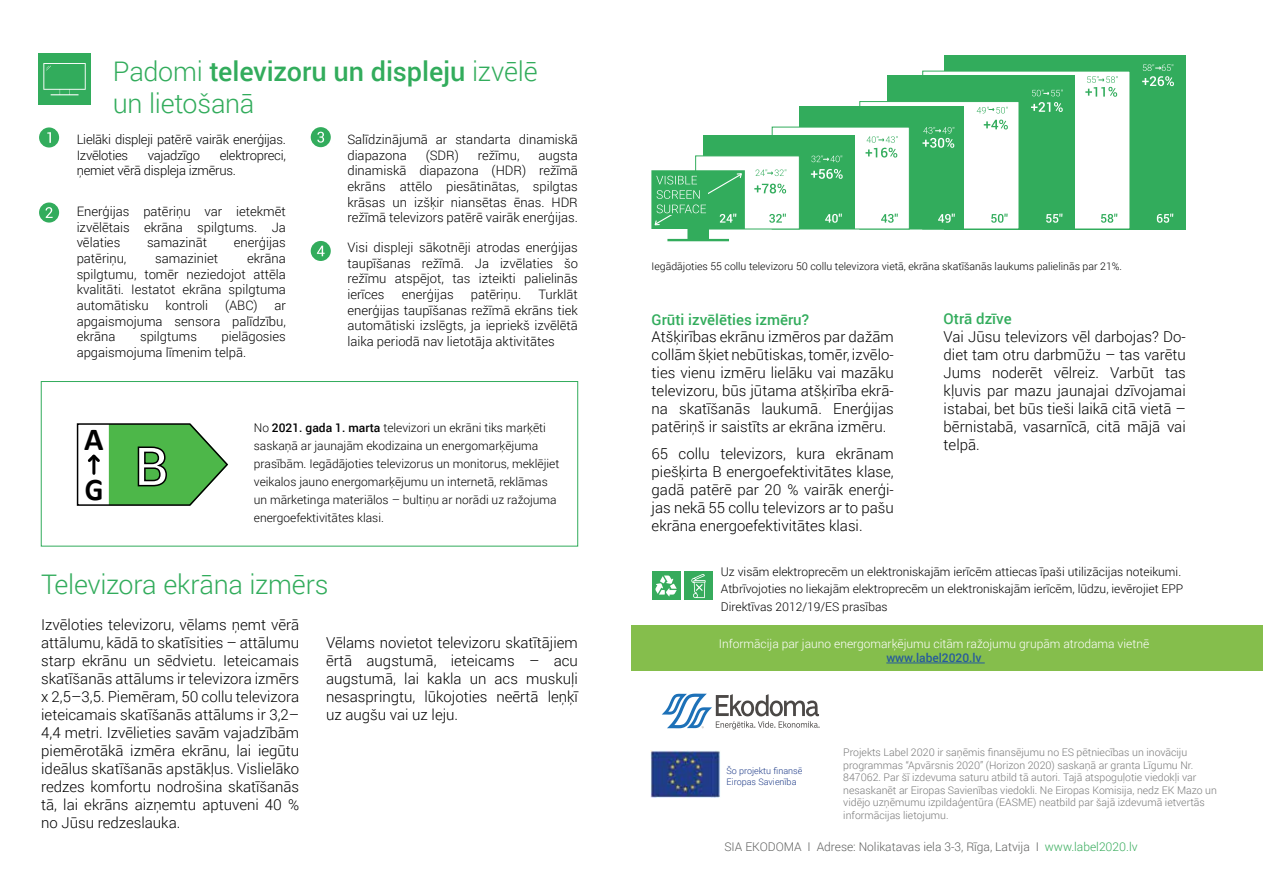
<style>
.page{position:relative;width:1263px;height:893px;background:#fff}
.page>*{position:absolute;margin:0;border:0;box-sizing:border-box;transform-origin:0 0}
.t1{font:700 32.1px "Calibri";color:#000}
.t2{font:700 31.8px "Calibri";color:#000;scale:.92 1}
.t3{font:300 27px/32.4px "Roboto";letter-spacing:-.01em;color:#32ac5c}
.t4{font:300 15px/18px "Roboto";color:#000;text-align:justify}
.t5{font:500 15px "Roboto";color:#32ac5c}
.t6{font:300 13.05px/15.6px "Roboto";color:#000;text-align:justify}
.t7{font:300 13.05px/15.6px "Roboto";letter-spacing:-.02em;color:#000}
.t8{font:300 12px/18px "Roboto";color:#000}
.t9{font:300 12px "Roboto";color:#fff}
.t10{font:300 12px "Roboto";color:#5f605f}
.t11{font:500 12px "Roboto";color:#275b9b}
.t12{font:300 10.5px/12.6px "Roboto";color:#797979}
.t13{font:300 10.5px "Roboto";color:#000}
.t14{font:300 9px/10.8px "Roboto";color:#203d89}
.s1{font-weight:500}
.s2{color:#38ac5c}
</style>
<div class="page">
<svg style="left:662px;top:694px;width:157px;height:35px"></svg>
<div style="left:41px;top:381px;width:537px;height:165px;border:1px solid #32ac5c"></div>
<div style="left:38px;top:54px;width:52px;height:51px;background:#32ac5c"></div>
<svg style="left:43px;top:63px;width:43px;height:32px"></svg>
<svg style="left:76px;top:423px;width:152px;height:83px"></svg>
<div style="left:39px;top:127px;width:20px;height:21px;background:#32ac5c;border-radius:50%"></div>
<svg style="left:47px;top:132px;width:4px;height:11px"></svg>
<div style="left:39px;top:203px;width:20px;height:20px;background:#32ac5c;border-radius:50%"></div>
<svg style="left:46px;top:207px;width:7px;height:11px"></svg>
<div style="left:311px;top:127px;width:20px;height:20px;background:#32ac5c;border-radius:50%"></div>
<svg style="left:317px;top:132px;width:7px;height:11px"></svg>
<div style="left:311px;top:241px;width:20px;height:20px;background:#32ac5c;border-radius:50%"></div>
<svg style="left:317px;top:246px;width:8px;height:10px"></svg>
<div style="left:631px;top:625px;width:632px;height:46px;background:#85be4c"></div>
<img style="left:650px;top:751px;width:70px;height:47px">
<hr style="left:886px;top:663px;width:99px;height:1px;background:#275b9b">
<div style="left:944px;top:55px;width:241px;height:174px;background:#32ac5c"></div>
<div style="left:922px;top:71px;width:208px;height:158px;background:#fff"></div>
<div style="left:887px;top:75px;width:187px;height:154px;background:#32ac5c"></div>
<div style="left:859px;top:101px;width:160px;height:128px;background:#fff;border:1px solid #32ac5c"></div>
<div style="left:799px;top:106px;width:165px;height:123px;background:#32ac5c"></div>
<div style="left:772px;top:127px;width:137px;height:102px;background:#fff"></div>
<div style="left:703px;top:136px;width:152px;height:93px;background:#32ac5c"></div>
<div style="left:695px;top:156px;width:104px;height:73px;background:#fff"></div>
<svg style="left:881px;top:214px;width:17px;height:9px"></svg>
<svg style="left:991px;top:214px;width:16px;height:9px"></svg>
<svg style="left:769px;top:214px;width:17px;height:9px"></svg>
<svg style="left:984px;top:120px;width:24px;height:9px"></svg>
<svg style="left:811px;top:169px;width:32px;height:10px"></svg>
<svg style="left:811px;top:155px;width:31px;height:7px"></svg>
<svg style="left:1031px;top:102px;width:32px;height:10px"></svg>
<svg style="left:1032px;top:90px;width:30px;height:6px"></svg>
<svg style="left:977px;top:107px;width:30px;height:7px"></svg>
<svg style="left:865px;top:136px;width:32px;height:22px"></svg>
<svg style="left:755px;top:169px;width:31px;height:7px"></svg>
<svg style="left:754px;top:184px;width:32px;height:9px"></svg>
<svg style="left:922px;top:127px;width:32px;height:21px"></svg>
<svg style="left:1085px;top:76px;width:32px;height:21px"></svg>
<svg style="left:1142px;top:64px;width:32px;height:22px"></svg>
<svg style="left:825px;top:214px;width:17px;height:9px"></svg>
<svg style="left:938px;top:214px;width:17px;height:9px"></svg>
<svg style="left:1046px;top:214px;width:16px;height:9px"></svg>
<svg style="left:1101px;top:214px;width:16px;height:9px"></svg>
<svg style="left:1157px;top:214px;width:16px;height:9px"></svg>
<svg style="left:651px;top:170px;width:94px;height:71px;background:#57bb79"></svg>
<div style="left:684px;top:571px;width:29px;height:29px;background:#36ab5c"></div>
<svg style="left:691px;top:574px;width:15px;height:24px"></svg>
<div style="left:652px;top:571px;width:28px;height:29px;background:#36ab5c"></div>
<svg style="left:655px;top:575px;width:22px;height:21px"></svg>
<h3 class="t3" style="left:113px;top:54px;width:426px">Padomi <span class="s1">televizoru un displeju</span> izvēlē un lietošanā</h3>
<p class="t7" style="left:77px;top:131px;width:211px">Lielāki displeji patērē vairāk enerģijas.<br>Izvēloties</p>
<p class="t7" style="left:77px;top:147px;width:211px;text-indent:143px">elektropreci, ņemiet vērā displeja izmērus.</p>
<p class="t6" style="left:77px;top:203px;width:211px">Enerģijas patēriņu var ietekmēt izvēlētais ekrāna spilgtums. Ja vēlaties</p>
<p class="t7" style="left:148px;top:147px;width:54px">vajadzīgo</p>
<p class="t6" style="left:147px;top:234px;width:62px">samazināt</p>
<p class="t6" style="left:234px;top:234px;width:54px">enerģijas</p>
<p class="t6" style="left:77px;top:250px;width:211px;text-indent:170px">ekrāna spilgtumu, tomēr neziedojot attēla kvalitāti. Iestatot ekrāna spilgtuma automātisku</p>
<p class="t6" style="left:77px;top:250px;width:51px">patēriņu,</p>
<p class="t6" style="left:155px;top:250px;width:64px">samaziniet</p>
<p class="t6" style="left:165px;top:297px;width:44px">kontroli</p>
<p class="t6" style="left:225px;top:297px;width:34px">(ABC)</p>
<p class="t6" style="left:77px;top:297px;width:211px;text-indent:198px">ar apgaismojuma sensora palīdzību, ekrāna</p>
<p class="t6" style="left:77px;top:328px;width:211px;text-indent:145px">pielāgosies apgaismojuma līmenim telpā.</p>
<p class="t6" style="left:140px;top:328px;width:58px">spilgtums</p>
<p class="t6" style="left:347px;top:131px;width:232px">Salīdzinājumā ar standarta dinamiskā diapazona</p>
<p class="t6" style="left:426px;top:147px;width:35px">(SDR)</p>
<p class="t6" style="left:478px;top:147px;width:43px">režīmu,</p>
<p class="t6" style="left:347px;top:147px;width:232px;text-indent:191px">augsta dinamiskā diapazona (HDR) režīmā ekrāns attēlo piesātinātas, spilgtas krāsas un izšķir niansētas ēnas. HDR režīmā televizors patērē vairāk enerģijas.</p>
<p class="t6" style="left:347px;top:239px;width:232px">Visi displeji sākotnēji atrodas enerģijas taupīšanas režīmā. Ja izvēlaties šo režīmu atspējot, tas izteikti palielinās ierīces</p>
<p class="t6" style="left:402px;top:286px;width:54px">enerģijas</p>
<p class="t6" style="left:471px;top:286px;width:52px">patēriņu.</p>
<p class="t6" style="left:347px;top:286px;width:232px;text-indent:191px">Turklāt enerģijas taupīšanas režīmā ekrāns tiek automātiski izslēgts, ja iepriekš izvēlētā laika periodā nav lietotāja aktivitātes</p>
<h1 class="t1" style="left:84px;top:416px;width:21px">A</h1>
<h2 class="t2" style="left:85px;top:467px;width:22px">G</h2>
<p class="t8" style="left:254px;top:418px;width:307px">No <span class="s1">2021. gada 1. marta</span> televizori un ekrāni tiks marķēti saskaņā ar jaunajām ekodizaina un energomarķējuma prasībām. Iegādājoties televizorus un monitorus, meklējiet veikalos jauno energomarķējumu un internetā, reklāmas un mārketinga materiālos – bultiņu ar norādi uz ražojuma energoefektivitātes klasi.</p>
<h3 class="t3" style="left:41px;top:567px;width:289px">Televizora ekrāna izmērs</h3>
<p class="t4" style="left:41px;top:615px;width:259px">Izvēloties televizoru, vēlams ņemt vērā attālumu, kādā to skatīsities – attālumu starp ekrānu un sēdvietu. Ieteicamais skatīšanās attālums ir televizora izmērs x 2,5–3,5. Piemēram, 50 collu televizora ieteicamais skatīšanās attālums ir 3,2– 4,4 metri. Izvēlieties savām vajadzībām piemērotākā izmēra ekrānu, lai iegūtu ideālus skatīšanās apstākļus. Vislielāko redzes komfortu nodrošina skatīšanās tā, lai ekrāns aizņemtu aptuveni 40 % no Jūsu redzeslauka.</p>
<p class="t4" style="left:326px;top:633px;width:253px">Vēlams novietot televizoru skatītājiem ērtā augstumā, ieteicams – acu augstumā, lai kakla un acs muskuļi nesaspringtu, lūkojoties neērtā leņķī uz augšu vai uz leju.</p>
<p class="t13" style="left:652px;top:259px;width:472px">Iegādājoties 55 collu televizoru 50 collu televizora vietā, ekrāna skatīšanās laukums palielinās par 21%.</p>
<p class="t5" style="left:944px;top:308px;width:70px">Otrā dzīve</p>
<p class="t4" style="left:944px;top:327px;width:244px">Vai Jūsu televizors vēl darbojas? Do&shy;diet tam otru darbmūžu – tas varētu Jums noderēt vēlreiz. Varbūt tas kļuvis par mazu jaunajai dzīvojamai istabai, bet būs tieši laikā citā vietā – bērnistabā, vasarnīcā, citā mājā vai telpā.</p>
<p class="t5" style="left:652px;top:309px;width:159px">Grūti izvēlēties izmēru?</p>
<p class="t4" style="left:652px;top:327px;width:244px">Atšķirības ekrānu izmēros par dažām collām šķiet nebūtiskas, tomēr, izvēlo&shy;ties vienu izmēru lielāku vai mazāku televizoru, būs jūtama atšķirība ekrā&shy;na skatīšanās laukumā. Enerģijas patēriņš ir saistīts ar ekrāna izmēru.</p>
<p class="t4" style="left:652px;top:444px;width:244px">65 collu televizors, kura ekrānam piešķirta B energoefektivitātes klase, gadā patērē par 20 % vairāk enerģi&shy;jas nekā 55 collu televizors ar to pašu ekrāna energoefektivitātes klasi.</p>
<p class="t8" style="left:721px;top:563px;width:464px;line-height:17.2px">Uz visām elektroprecēm un elektroniskajām ierīcēm attiecas īpaši utilizācijas noteikumi.<br>Atbrīvojoties no liekajām elektroprecēm un elektroniskajām ierīcēm, lūdzu, ievērojiet EPP<br>Direktīvas 2012/19/ES prasības</p>
<p class="t9" style="left:719px;top:635px;width:432px">Informācija par jauno energomarķējumu citām ražojumu grupām atrodama vietnē</p>
<p class="t11" style="left:886px;top:649px;width:97px">www.label2020.lv</p>
<p class="t14" style="left:726px;top:765px;width:77px">Šo projektu finansē<br>Eiropas Savienība</p>
<p class="t12" style="left:843px;top:746px;width:375px">Projekts Label 2020 ir saņēmis finansējumu no ES pētniecības un inovāciju programmas “Apvārsnis 2020” (Horizon 2020) saskaņā ar granta Līgumu Nr.<br>847062. Par šī izdevuma saturu atbild tā autori. Tajā atspoguļotie viedokļi var nesaskanēt ar Eiropas Savienības viedokli. Ne Eiropas Komisija, nedz EK Mazo un vidējo uzņēmumu izpildaģentūra (EASME) neatbild par šajā izdevumā ietvertās informācijas lietojumu.</p>
<p class="t10" style="left:724px;top:839px;width:415px">SIA EKODOMA I Adrese: Nolikatavas iela 3-3, Rīga, Latvija I <span class="s2">www.label2020.lv</span></p>
</div>
